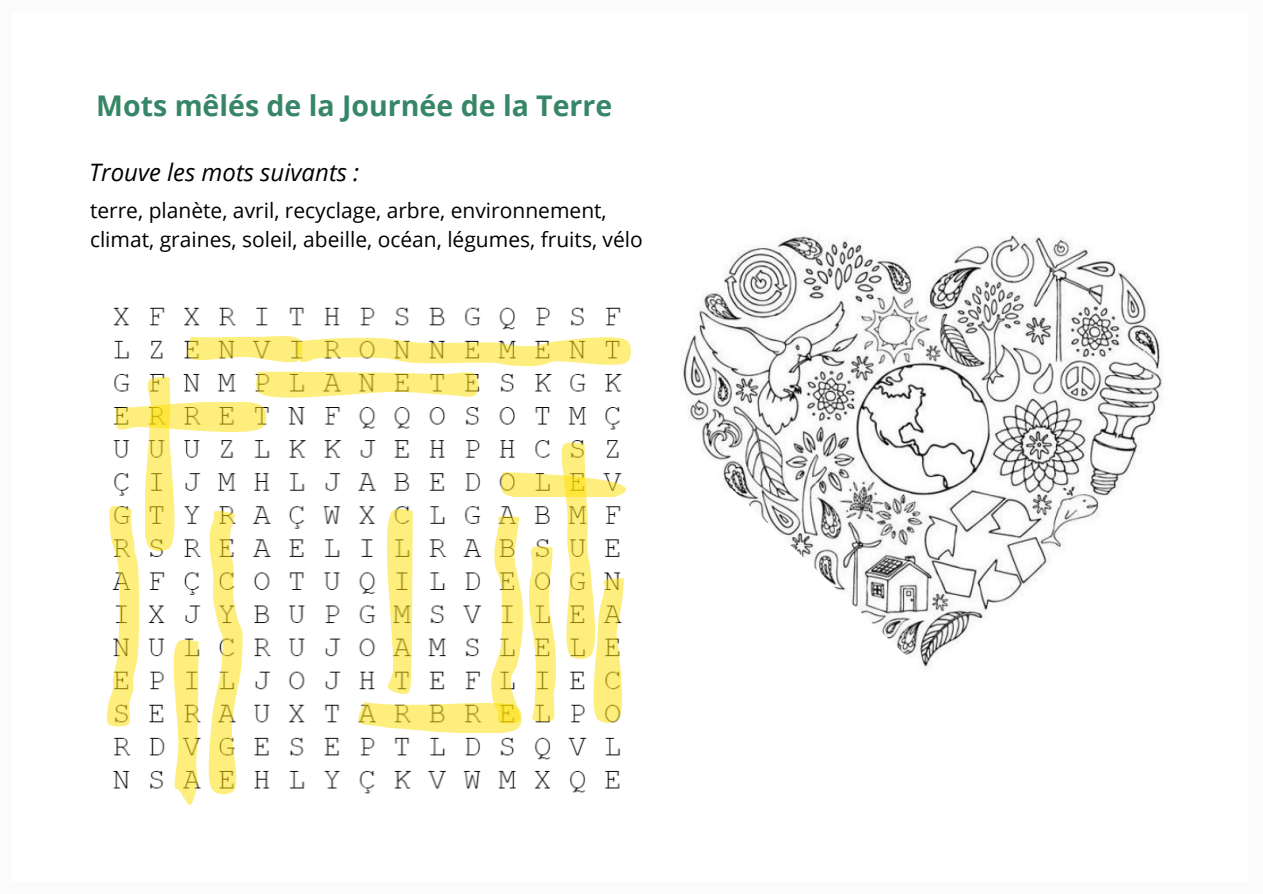
<style>
.page{position:relative;width:1263px;height:894px;background:#fff}
.page>*{position:absolute;margin:0;border:0;box-sizing:border-box;transform-origin:0 0}
.t1{font:700 28.5px "Open Sans";color:#378668}
.t2{font:italic 24px "Open Sans";color:#000}
.t3{font:21px/29.2px "Open Sans";color:#000}
</style>
<div class="page">
<div style="left:0;top:0;width:1263px;height:893px;background:#fcfbfb"></div>
<div style="left:13px;top:13px;width:1235px;height:868px;background:#fff"></div>
<img style="left:106px;top:307px;width:516px;height:488px">
<img style="left:682px;top:233px;width:480px;height:435px">
<svg style="left:682px;top:487px;width:244px;height:182px"></svg>
<svg style="left:187px;top:336px;width:115px;height:26px;background:#f4e787"></svg>
<svg style="left:298px;top:337px;width:333px;height:29px;fill:#feee7d"></svg>
<svg style="left:256px;top:371px;width:222px;height:26px;background:#f5e888"></svg>
<svg style="left:115px;top:402px;width:152px;height:30px;background:#f5e887"></svg>
<svg style="left:501px;top:472px;width:125px;height:25px;fill:#feee7d"></svg>
<svg style="left:145px;top:377px;width:30px;height:174px;background:#f8ea86"></svg>
<svg style="left:107px;top:506px;width:32px;height:220px;fill:#feee7d"></svg>
<svg style="left:209px;top:510px;width:34px;height:284px;fill:#feee7d"></svg>
<svg style="left:174px;top:639px;width:24px;height:166px;background:#f6e989"></svg>
<svg style="left:387px;top:508px;width:26px;height:185px;background:#f6e888"></svg>
<svg style="left:358px;top:701px;width:164px;height:31px;fill:#feee7d"></svg>
<svg style="left:491px;top:516px;width:32px;height:207px;fill:#feee7d"></svg>
<svg style="left:529px;top:546px;width:27px;height:175px;fill:#feee7d"></svg>
<svg style="left:562px;top:442px;width:33px;height:217px;fill:#feee7d"></svg>
<svg style="left:593px;top:578px;width:31px;height:144px;fill:#feee7d"></svg>
<p class="t1" style="left:96px;top:85px;width:518px">Mots mêlés de la Journée de la Terre</p>
<p class="t2" style="left:89px;top:155px;width:272px">Trouve les mots suivants :</p>
<p class="t3" style="left:90px;top:195px;width:554px">terre, planète, avril, recyclage, arbre, environnement, climat, graines, soleil, abeille, océan, légumes, fruits, vélo</p>
</div>
